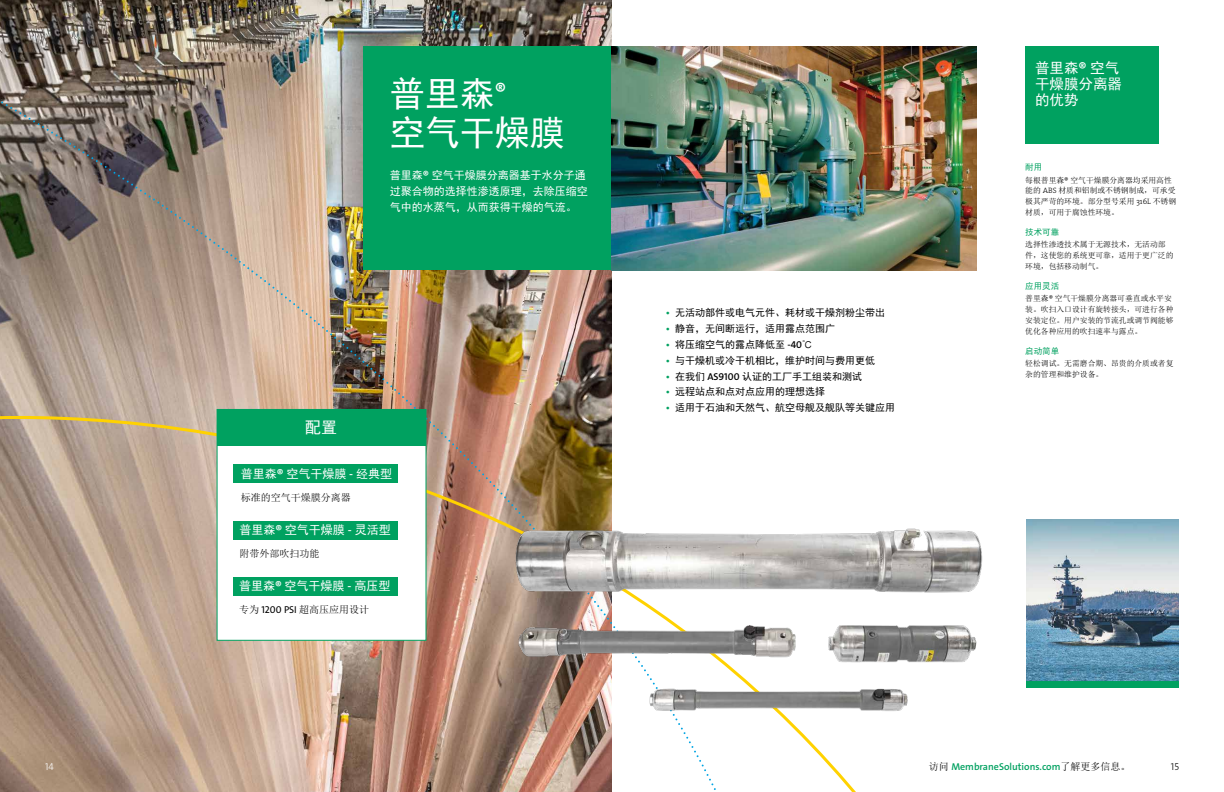
<style>
.page{position:relative;width:1224px;height:792px;background:#fff}
.page>*{position:absolute;margin:0;border:0;box-sizing:border-box;transform-origin:0 0}
.t1{font:35px/39px "Sim Hei";color:#fff}
.t2{font:16px "Sim Hei";color:#fff}
.t3{font:14.5px/16px "Sim Hei";color:#fff}
.t4{font:12px "Sim Hei";color:#fff}
.t5{font:11px/16px "Sim Hei";color:#fff}
.t6{font:10px "Sim Hei";color:#000}
.t7{font:10px "Sim Sun";color:#000}
.t8{font:600 10px "The Sans LF";color:#00a160}
.t9{font:300 10px "The Sans LF";color:#fff}
.t10{font:300 10px "The Sans LF";color:#000}
.t11{font:8.5px "Sim Hei";color:#00a160}
.t12{font:7.8px/10.8px "Sim Sun";color:#000}
.s1{font-family:"The Sans LF";font-weight:600}
.s2{font-family:"The Sans LF"}
.s3{font-family:"The Sans LF";font-weight:600;color:#00a160}
.s4{font-family:"The Serif HP3 Lig"}
.s5{font-family:"Sim Sun";font-weight:400;color:#000}
</style>
<div class="page">
<img style="left:0;top:0;width:612px;height:93px">
<img style="left:0;top:93px;width:759px;height:256px">
<img style="left:0;top:349px;width:856px;height:443px">
<div style="left:363px;top:46px;width:249px;height:224px;background:#00a160"></div>
<img style="left:612px;top:46px;width:364px;height:224px">
<img style="left:487px;top:512px;width:496px;height:265px">
<div style="left:217px;top:409px;width:209px;height:232px;background:#fff;border:1px solid #00a160"></div>
<div style="left:217px;top:409px;width:209px;height:37px;background:#00a160"></div>
<div style="left:234px;top:464px;width:164px;height:19px;background:#00a160"></div>
<div style="left:234px;top:521px;width:164px;height:19px;background:#00a160"></div>
<div style="left:234px;top:577px;width:164px;height:19px;background:#00a160"></div>
<div style="left:1025px;top:46px;width:133px;height:98px;background:#00a160"></div>
<img style="left:1026px;top:520px;width:153px;height:161px">
<div style="left:1026px;top:681px;width:153px;height:7px;background:#00a160"></div>
<h1 class="t1" style="left:390px;top:75px;width:177px">普里森<sup>®<br></sup>空气干燥膜</h1>
<h3 class="t5" style="left:390px;top:167px;width:199px">普里森<span class="s1">®</span> 空气干燥膜分离器基于水分子通过聚合物的选择性渗透原理，去除压缩空气中的水蒸气，从而获得干燥的气流。</h3>
<h2 class="t2" style="left:305px;top:419px;width:33px">配置</h2>
<h3 class="t4" style="left:241px;top:467px;width:153px">普里森<span class="s1">®</span> 空气干燥膜 <span class="s1">-</span> 经典型</h3>
<p class="t7" style="left:241px;top:492px;width:111px">标准的空气干燥膜分离器</p>
<h3 class="t4" style="left:239px;top:524px;width:153px">普里森<span class="s1">®</span> 空气干燥膜 <span class="s1">-</span> 灵活型</h3>
<p class="t7" style="left:239px;top:549px;width:81px">附带外部吹扫功能</p>
<h3 class="t4" style="left:239px;top:580px;width:153px">普里森<span class="s1">®</span> 空气干燥膜 <span class="s1">-</span> 高压型</h3>
<p class="t7" style="left:239px;top:605px;width:132px">专为 <span class="s2">1200 PSI</span> 超高压应用设计</p>
<p class="t6" style="left:666px;top:308px;width:221px"><span class="s3">•</span> 无活动部件或电气元件、耗材或干燥剂粉尘带出</p>
<p class="t6" style="left:666px;top:324px;width:171px"><span class="s3">•</span> 静音，无间断运行，适用露点范围广</p>
<p class="t6" style="left:666px;top:339px;width:148px"><span class="s3">•</span> 将压缩空气的露点降低至 <span class="s1">-40</span>℃</p>
<p class="t6" style="left:666px;top:355px;width:211px"><span class="s3">•</span> 与干燥机或冷干机相比，维护时间与费用更低</p>
<p class="t6" style="left:666px;top:371px;width:198px"><span class="s3">•</span> 在我们 <span class="s1">AS9100</span> 认证的工厂手工组装和测试</p>
<p class="t6" style="left:666px;top:387px;width:161px"><span class="s3">•</span> 远程站点和点对点应用的理想选择</p>
<p class="t6" style="left:666px;top:403px;width:231px"><span class="s3">•</span> 适用于石油和天然气、航空母舰及舰队等关键应用</p>
<h3 class="t3" style="left:1035px;top:60px;width:88px">普里森<span class="s1">®</span> 空气干燥膜分离器的优势</h3>
<p class="t11" style="left:1025px;top:163px;width:18px">耐用</p>
<p class="t12" style="left:1025px;top:175px;width:152px">每根普里森<span class="s4">®</span> 空气干燥膜分离器均采用高性能的 <span class="s4">ABS</span> 材质和铝制或不锈钢制成，可承受极其严苛的环境。部分型号采用 <span class="s4">316L</span> 不锈钢材质，可用于腐蚀性环境。</p>
<p class="t11" style="left:1025px;top:228px;width:35px">技术可靠</p>
<p class="t12" style="left:1025px;top:239px;width:150px">选择性渗透技术属于无源技术，无活动部件，这使您的系统更可靠，适用于更广泛的环境，包括移动制气。</p>
<p class="t11" style="left:1025px;top:282px;width:35px">应用灵活</p>
<p class="t12" style="left:1025px;top:293px;width:150px">普里森<span class="s4">®</span> 空气干燥膜分离器可垂直或水平安装。吹扫入口设计有旋转接头，可进行各种安装定位。用户安装的节流孔或调节阀能够优化各种应用的吹扫速率与露点。</p>
<p class="t11" style="left:1025px;top:346px;width:35px">启动简单</p>
<p class="t12" style="left:1025px;top:358px;width:150px">轻松调试。无需磨合期、昂贵的介质或者复杂的管理和维护设备。</p>
<p class="t9" style="left:45px;top:761px;width:10px">14</p>
<p class="t8" style="left:929px;top:761px;width:203px"><span class="s5">访问</span> MembraneSolutions.com<span class="s5">了解更多信息。</span></p>
<p class="t10" style="left:1171px;top:761px;width:10px">15</p>
</div>
